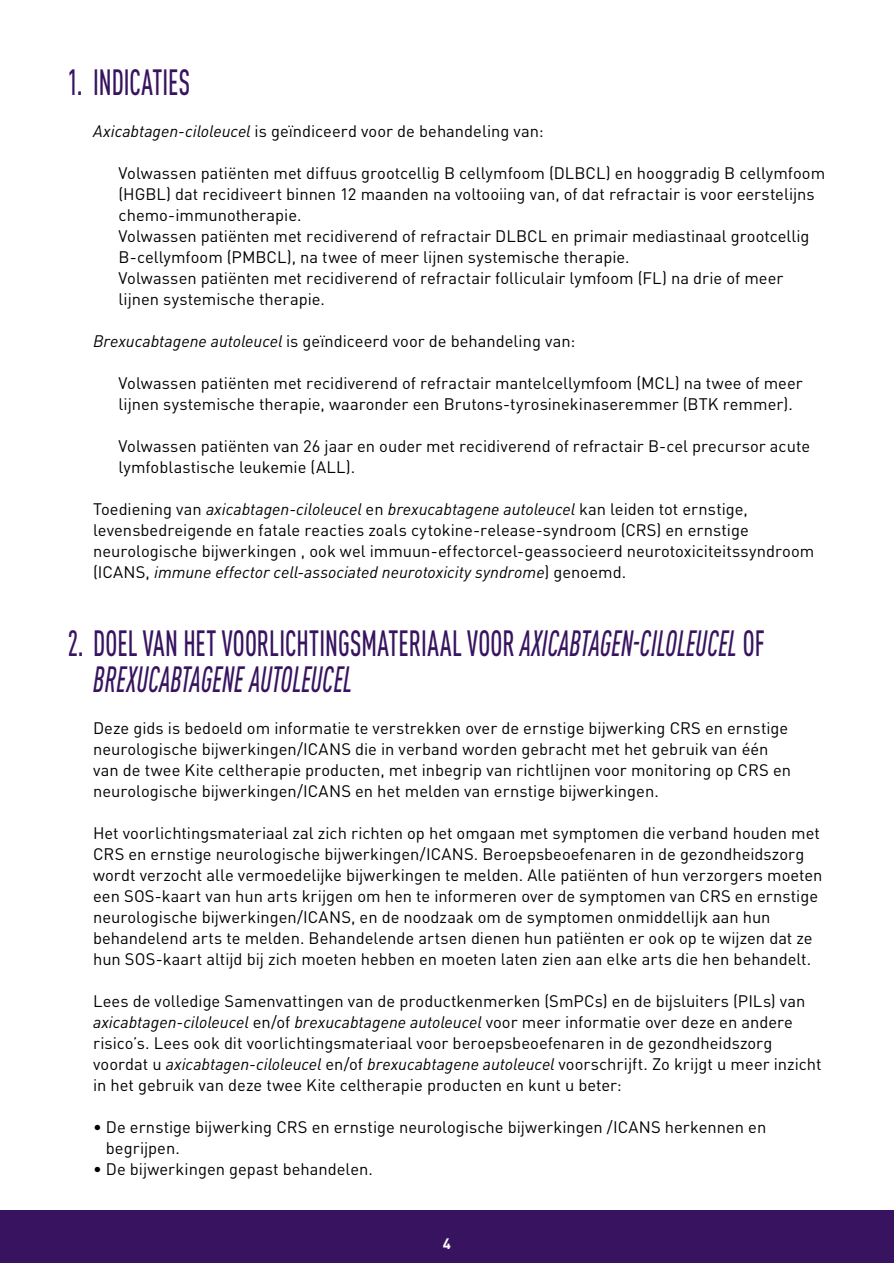
<style>
.page{position:relative;width:894px;height:1263px;background:#fff}
.page>*{position:absolute;margin:0;border:0;box-sizing:border-box;transform-origin:0 0}
.t1{font:italic 500 condensed 36px/36px "DIN Pro";letter-spacing:.005em;color:#381460;scale:.75 1}
.t2{font:500 condensed 36px "DIN Pro";color:#381460;scale:.75 1}
.t3{font:16.5px/21px "DINOT";color:#000}
.t4{font:700 15px "DINOT";color:#fff}
.s1{font-style:italic}
.s2{font-style:normal}
</style>
<div class="page">
<div style="left:0;top:1210px;width:893px;height:53px;background:#381460"></div>
<h1 class="t2" style="left:68px;top:56px;width:165px">1. INDICATIES</h1>
<p class="t3" style="left:93px;top:120px;width:452px"><span class="s1">Axicabtagen-ciloleucel</span> is geïndiceerd voor de behandeling van:</p>
<p class="t3" style="left:119px;top:162px;width:707px">Volwassen patiënten met diffuus grootcellig B cellymfoom (DLBCL) en hooggradig B cellymfoom (HGBL) dat recidiveert binnen 12 maanden na voltooiing van, of dat refractair is voor eerstelijns chemo-immunotherapie.<br>Volwassen patiënten met recidiverend of refractair DLBCL en primair mediastinaal grootcellig B-cellymfoom (PMBCL), na twee of meer lijnen systemische therapie.<br>Volwassen patiënten met recidiverend of refractair folliculair lymfoom (FL) na drie of meer lijnen systemische therapie.</p>
<p class="t3" style="left:93px;top:330px;width:483px"><span class="s1">Brexucabtagene autoleucel</span> is geïndiceerd voor de behandeling van:</p>
<p class="t3" style="left:119px;top:372px;width:685px">Volwassen patiënten met recidiverend of refractair mantelcellymfoom (MCL) na twee of meer lijnen systemische therapie, waaronder een Brutons-tyrosinekinaseremmer (BTK remmer).</p>
<p class="t3" style="left:119px;top:435px;width:692px">Volwassen patiënten van 26 jaar en ouder met recidiverend of refractair B‑cel precursor acute lymfoblastische leukemie (ALL).</p>
<p class="t3" style="left:93px;top:498px;width:722px">Toediening van <span class="s1">axicabtagen-ciloleucel</span> en <span class="s1">brexucabtagene autoleucel</span> kan leiden tot ernstige, levensbedreigende en fatale reacties zoals cytokine-release-syndroom (CRS) en ernstige neurologische bijwerkingen , ook wel immuun-effectorcel-geassocieerd neurotoxiciteitssyndroom (ICANS, <span class="s1">immune effector cell-associated neurotoxicity syndrome</span>) genoemd.</p>
<h1 class="t1" style="left:93px;top:622px;width:896px;text-indent:-25px"><span class="s2">2. DOEL VAN HET VOORLICHTINGSMATERIAAL VOOR</span> AXICABTAGEN-CILOLEUCEL <span class="s2">OF<br></span>BREXUCABTAGENE AUTOLEUCEL</h1>
<p class="t3" style="left:93px;top:717px;width:699px">Deze gids is bedoeld om informatie te verstrekken over de ernstige bijwerking CRS en ernstige neurologische bijwerkingen/ICANS die in verband worden gebracht met het gebruik van één van de twee Kite celtherapie producten, met inbegrip van richtlijnen voor monitoring op CRS en neurologische bijwerkingen/ICANS en het melden van ernstige bijwerkingen.</p>
<p class="t3" style="left:93px;top:822px;width:730px">Het voorlichtingsmateriaal zal zich richten op het omgaan met symptomen die verband houden met CRS en ernstige neurologische bijwerkingen/ICANS. Beroepsbeoefenaren in de gezondheidszorg wordt verzocht alle vermoedelijke bijwerkingen te melden. Alle patiënten of hun verzorgers moeten een SOS-kaart van hun arts krijgen om hen te informeren over de symptomen van CRS en ernstige neurologische bijwerkingen/ICANS, en de noodzaak om de symptomen onmiddellijk aan hun behandelend arts te melden. Behandelende artsen dienen hun patiënten er ook op te wijzen dat ze hun SOS-kaart altijd bij zich moeten hebben en moeten laten zien aan elke arts die hen behandelt.</p>
<p class="t3" style="left:93px;top:990px;width:729px">Lees de volledige Samenvattingen van de productkenmerken (SmPCs) en de bijsluiters (PILs) van <span class="s1">axicabtagen-ciloleucel</span> en/of <span class="s1">brexucabtagene autoleucel</span> voor meer informatie over deze en andere risico’s. Lees ook dit voorlichtingsmateriaal voor beroepsbeoefenaren in de gezondheidszorg voordat u <span class="s1">axicabtagen-ciloleucel</span> en/of <span class="s1">brexucabtagene autoleucel</span> voorschrijft. Zo krijgt u meer inzicht in het gebruik van deze twee Kite celtherapie producten en kunt u beter:</p>
<p class="t3" style="left:106px;top:1116px;width:661px;text-indent:-13px">• De ernstige bijwerking CRS en ernstige neurologische bijwerkingen /ICANS herkennen en begrijpen.</p>
<p class="t3" style="left:93px;top:1158px;width:281px">• De bijwerkingen gepast behandelen.</p>
<p class="t4" style="left:443px;top:1234px;width:10px">4</p>
</div>
